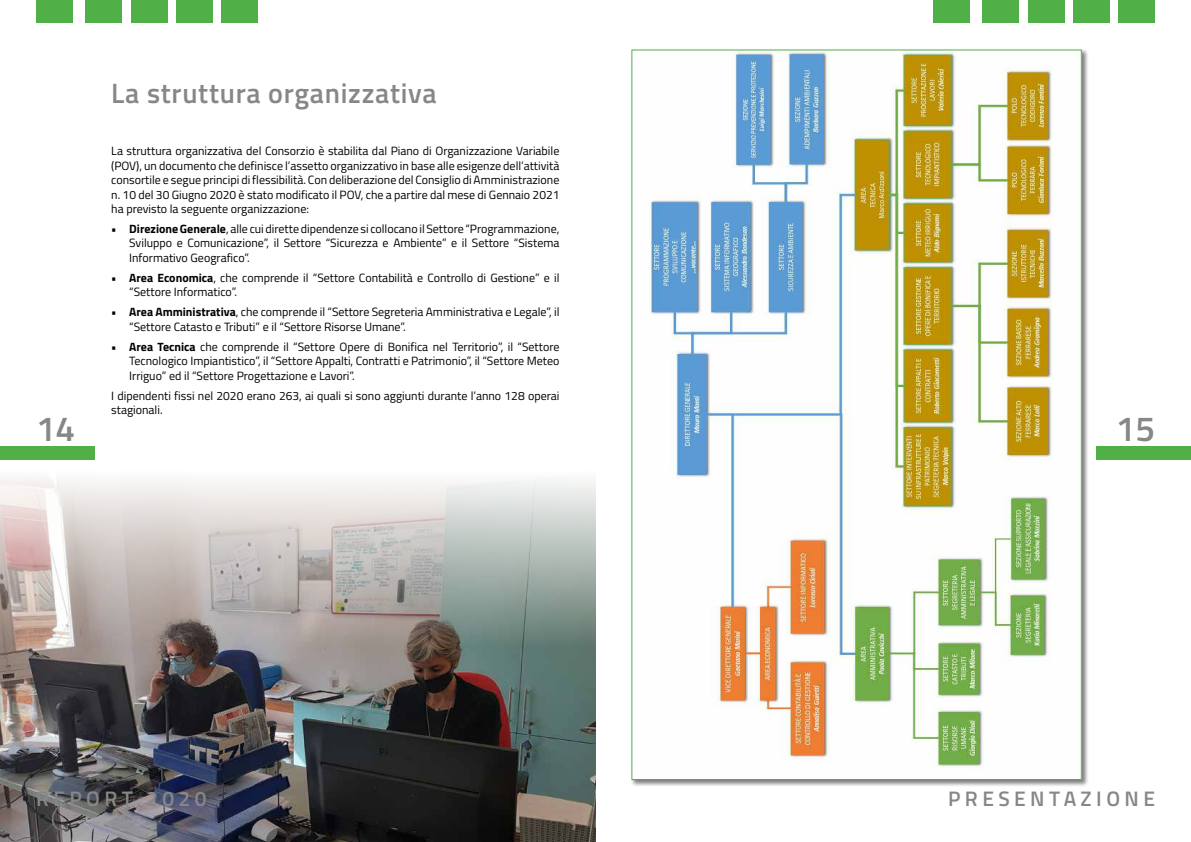
<style>
.page{position:relative;width:1191px;height:842px;background:#fff}
.page>*{position:absolute;margin:0;border:0;box-sizing:border-box;transform-origin:0 0}
.t1{font:600 35px "Titillium Web";color:#878787}
.t2{font:600 28px "Titillium Web";letter-spacing:.025em;color:#878787}
.t3{font:600 21px "Titillium Web";letter-spacing:.21em;color:#878787}
.t4{font:12px/14.4px "Titillium Web";color:#000;text-align:justify}
.s1{font-weight:700}
</style>
<div class="page">
<div style="left:630px;top:49px;width:458px;height:738px;background:#000;opacity:.5"></div>
<img style="left:633px;top:52px;width:446px;height:726px">
<img style="left:0;top:478px;width:595px;height:364px">
<div style="left:0;top:446px;width:95px;height:13px;background:#50af47"></div>
<div style="left:1096px;top:446px;width:95px;height:13px;background:#50af47"></div>
<div style="left:221px;top:0;width:37px;height:23px;background:#50af47"></div>
<div style="left:176px;top:0;width:37px;height:23px;background:#50af47"></div>
<div style="left:131px;top:0;width:37px;height:23px;background:#50af47"></div>
<div style="left:85px;top:0;width:36px;height:23px;background:#50af47"></div>
<div style="left:36px;top:0;width:37px;height:23px;background:#50af47"></div>
<div style="left:1118px;top:0;width:37px;height:23px;background:#50af47"></div>
<div style="left:1073px;top:0;width:37px;height:23px;background:#50af47"></div>
<div style="left:1028px;top:0;width:37px;height:23px;background:#50af47"></div>
<div style="left:981px;top:0;width:37px;height:23px;background:#50af47"></div>
<div style="left:933px;top:0;width:36px;height:23px;background:#50af47"></div>
<h2 class="t2" style="left:111px;top:72px;width:327px">La struttura organizzativa</h2>
<p class="t4" style="left:111px;top:143px;width:450px">La struttura organizzativa del Consorzio è stabilita dal Piano di Organizzazione Variabile (POV), un documento che definisce l’assetto organizzativo in base alle esigenze dell’attività consortile e segue principi di flessibilità. Con deliberazione del Consiglio di Amministrazione n. 10 del 30 Giugno 2020 è stato modificato il POV, che a partire dal mese di Gennaio 2021 ha previsto la seguente organizzazione:</p>
<p class="t4" style="left:129px;top:221px;width:432px;text-indent:-18px"><span class="s1">• Direzione Generale</span>, alle cui dirette dipendenze si collocano il Settore “Programmazione, Sviluppo e Comunicazione”, il Settore “Sicurezza e Ambiente” e il Settore “Sistema Informativo Geografico”.</p>
<p class="t4" style="left:129px;top:270px;width:432px;text-indent:-18px"><span class="s1">• Area Economica</span>, che comprende il “Settore Contabilità e Controllo di Gestione” e il “Settore Informatico”.</p>
<p class="t4" style="left:129px;top:304px;width:432px;text-indent:-18px"><span class="s1">• Area Amministrativa</span>, che comprende il “Settore Segreteria Amministrativa e Legale”, il “Settore Catasto e Tributi” e il “Settore Risorse Umane”.</p>
<p class="t4" style="left:129px;top:339px;width:432px;text-indent:-18px"><span class="s1">• Area Tecnica</span> che comprende il “Settore Opere di Bonifica nel Territorio”, il “Settore Tecnologico Impiantistico”, il “Settore Appalti, Contratti e Patrimonio”, il “Settore Meteo Irriguo” ed il “Settore Progettazione e Lavori”.</p>
<p class="t4" style="left:111px;top:388px;width:450px">I dipendenti fissi nel 2020 erano 263, ai quali si sono aggiunti durante l’anno 128 operai stagionali.</p>
<h1 class="t1" style="left:36px;top:402px;width:41px">14</h1>
<h1 class="t1" style="left:1115px;top:402px;width:41px">15</h1>
<h3 class="t3" style="left:36px;top:783px;width:172px">REPORT 2020</h3>
<h3 class="t3" style="left:948px;top:783px;width:208px">PRESENTAZIONE</h3>
</div>
